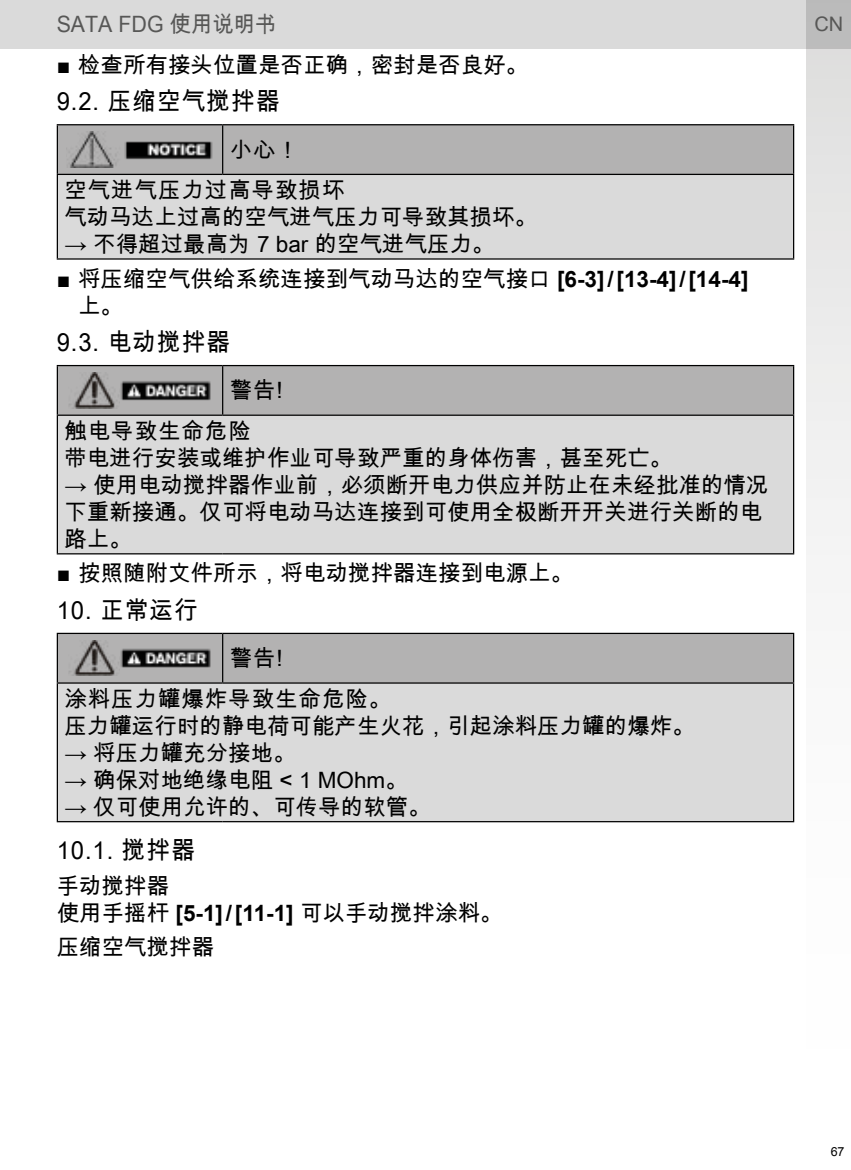
<style>
.page{position:relative;width:851px;height:1170px;background:#fff}
.page>*{position:absolute;margin:0;border:0;box-sizing:border-box;transform-origin:0 0}
.t1{font:25px "Arial Unicode MS";letter-spacing:.04em;color:#000;scale:.95 1}
.t2{font:22.5px/27px "Arial Unicode MS";color:#000}
.t3{font:22.5px/40.2px "Arial Unicode MS";letter-spacing:.04em;color:#000}
.t4{font:22.5px "Arial Unicode MS";color:#575756;scale:.95 1}
.t5{font:20px "Arial Unicode MS";color:#575756}
.t6{font:12.5px "Arial";color:#000}
.s1{font-family:"Arial"}
.s2{font-family:"Arial";font-weight:700}
</style>
<div class="page">
<div style="left:0;top:0;width:850px;height:49px;background:#dadada"></div>
<svg style="left:806px;top:0;width:44px;height:555px"></svg>
<div style="left:58px;top:125px;width:734px;height:49px;background:#b3b2b2"></div>
<div style="left:57px;top:174px;width:736px;height:85px;background:#dadada"></div>
<hr style="left:57px;top:125px;width:1px;height:49px;background:#000">
<hr style="left:222px;top:125px;width:1px;height:49px;background:#000">
<hr style="left:57px;top:174px;width:166px;height:1px;background:#000">
<hr style="left:57px;top:175px;width:1px;height:83px;background:#000">
<hr style="left:792px;top:175px;width:2px;height:83px;background:#000">
<hr style="left:57px;top:258px;width:166px;height:1px;background:#000">
<hr style="left:223px;top:258px;width:571px;height:1px;background:#000">
<hr style="left:57px;top:124px;width:166px;height:1px;background:#000">
<hr style="left:223px;top:124px;width:571px;height:1px;background:#000">
<hr style="left:792px;top:125px;width:2px;height:49px;background:#000">
<hr style="left:223px;top:174px;width:571px;height:1px;background:#000">
<img style="left:66px;top:132px;width:147px;height:35px">
<div style="left:58px;top:366px;width:734px;height:48px;background:#b3b2b2"></div>
<div style="left:57px;top:415px;width:736px;height:139px;background:#dadada"></div>
<hr style="left:57px;top:366px;width:1px;height:48px;background:#000">
<hr style="left:222px;top:366px;width:1px;height:48px;background:#000">
<hr style="left:57px;top:416px;width:1px;height:137px;background:#000">
<hr style="left:792px;top:416px;width:2px;height:137px;background:#000">
<hr style="left:57px;top:553px;width:166px;height:1px;background:#000">
<hr style="left:223px;top:553px;width:571px;height:1px;background:#000">
<hr style="left:57px;top:365px;width:166px;height:1px;background:#000">
<hr style="left:223px;top:365px;width:571px;height:1px;background:#000">
<hr style="left:792px;top:366px;width:2px;height:48px;background:#000">
<hr style="left:57px;top:414px;width:166px;height:2px;background:#000">
<hr style="left:223px;top:414px;width:571px;height:2px;background:#000">
<img style="left:68px;top:372px;width:144px;height:36px">
<div style="left:58px;top:634px;width:734px;height:48px;background:#b3b2b2"></div>
<div style="left:57px;top:683px;width:736px;height:138px;background:#dadada"></div>
<hr style="left:57px;top:634px;width:1px;height:48px;background:#000">
<hr style="left:222px;top:634px;width:1px;height:48px;background:#000">
<hr style="left:57px;top:683px;width:1px;height:138px;background:#000">
<hr style="left:792px;top:683px;width:2px;height:138px;background:#000">
<hr style="left:57px;top:821px;width:166px;height:1px;background:#000">
<hr style="left:223px;top:821px;width:571px;height:1px;background:#000">
<hr style="left:57px;top:632px;width:166px;height:2px;background:#000">
<hr style="left:223px;top:632px;width:571px;height:2px;background:#000">
<hr style="left:792px;top:634px;width:2px;height:48px;background:#000">
<hr style="left:57px;top:682px;width:166px;height:1px;background:#000">
<hr style="left:223px;top:682px;width:571px;height:1px;background:#000">
<img style="left:68px;top:640px;width:144px;height:36px">
<p class="t4" style="left:57px;top:8px;width:233px">SATA FDG 使用说明书</p>
<p class="t5" style="left:814px;top:10px;width:30px">CN</p>
<p class="t2" style="left:57px;top:51px;width:473px"><span class="s1">■</span> 检查所有接头位置是否正确，密封是否良好。</p>
<p class="t1" style="left:57px;top:83px;width:236px">9.2. 压缩空气搅拌器</p>
<p class="t3" style="left:64px;top:129px;width:281px;text-indent:165px">小心！<br>空气进气压力过高导致损坏</p>
<p class="t2" style="left:64px;top:203px;width:474px">气动马达上过高的空气进气压力可导致其损坏。</p>
<p class="t2" style="left:64px;top:230px;width:432px"><span class="s1">→</span> 不得超过最高为 7 bar 的空气进气压力。</p>
<p class="t2" style="left:78px;top:265px;width:672px;text-indent:-21px"><span class="s1">■</span> 将压缩空气供给系统连接到气动马达的空气接口 <span class="s2">[6‑3]/[13‑4]/[14‑4]</span>上。</p>
<p class="t1" style="left:57px;top:324px;width:184px">9.3. 电动搅拌器</p>
<p class="t3" style="left:64px;top:370px;width:220px;text-indent:165px">警告!触电导致生命危险</p>
<p class="t2" style="left:64px;top:444px;width:609px">带电进行安装或维护作业可导致严重的身体伤害，甚至死亡。</p>
<p class="t2" style="left:64px;top:471px;width:705px"><span class="s1">→</span> 使用电动搅拌器作业前，必须断开电力供应并防止在未经批准的情况下重新接通。仅可将电动马达连接到可使用全极断开开关进行关断的电路上。</p>
<p class="t2" style="left:57px;top:559px;width:518px"><span class="s1">■</span> 按照随附文件所示，将电动搅拌器连接到电源上。</p>
<p class="t1" style="left:57px;top:591px;width:150px">10. 正常运行</p>
<p class="t3" style="left:64px;top:637px;width:328px;text-indent:165px">警告!<br>涂料压力罐爆炸导致生命危险。</p>
<p class="t2" style="left:64px;top:711px;width:632px">压力罐运行时的静电荷可能产生火花，引起涂料压力罐的爆炸。</p>
<p class="t2" style="left:64px;top:738px;width:233px"><span class="s1">→</span> 将压力罐充分接地。</p>
<p class="t2" style="left:64px;top:765px;width:345px"><span class="s1">→</span> 确保对地绝缘电阻 &lt; 1 MOhm。</p>
<p class="t2" style="left:64px;top:792px;width:368px"><span class="s1">→</span> 仅可使用允许的、可传导的软管。</p>
<p class="t1" style="left:57px;top:832px;width:147px">10.1. 搅拌器</p>
<p class="t2" style="left:57px;top:871px;width:447px">手动搅拌器<br>使用手摇杆 <span class="s2">[5‑1]/[11‑1]</span> 可以手动搅拌涂料。</p>
<p class="t2" style="left:57px;top:932px;width:159px">压缩空气搅拌器</p>
<p class="t6" style="left:830px;top:1143px;width:15px">67</p>
</div>
